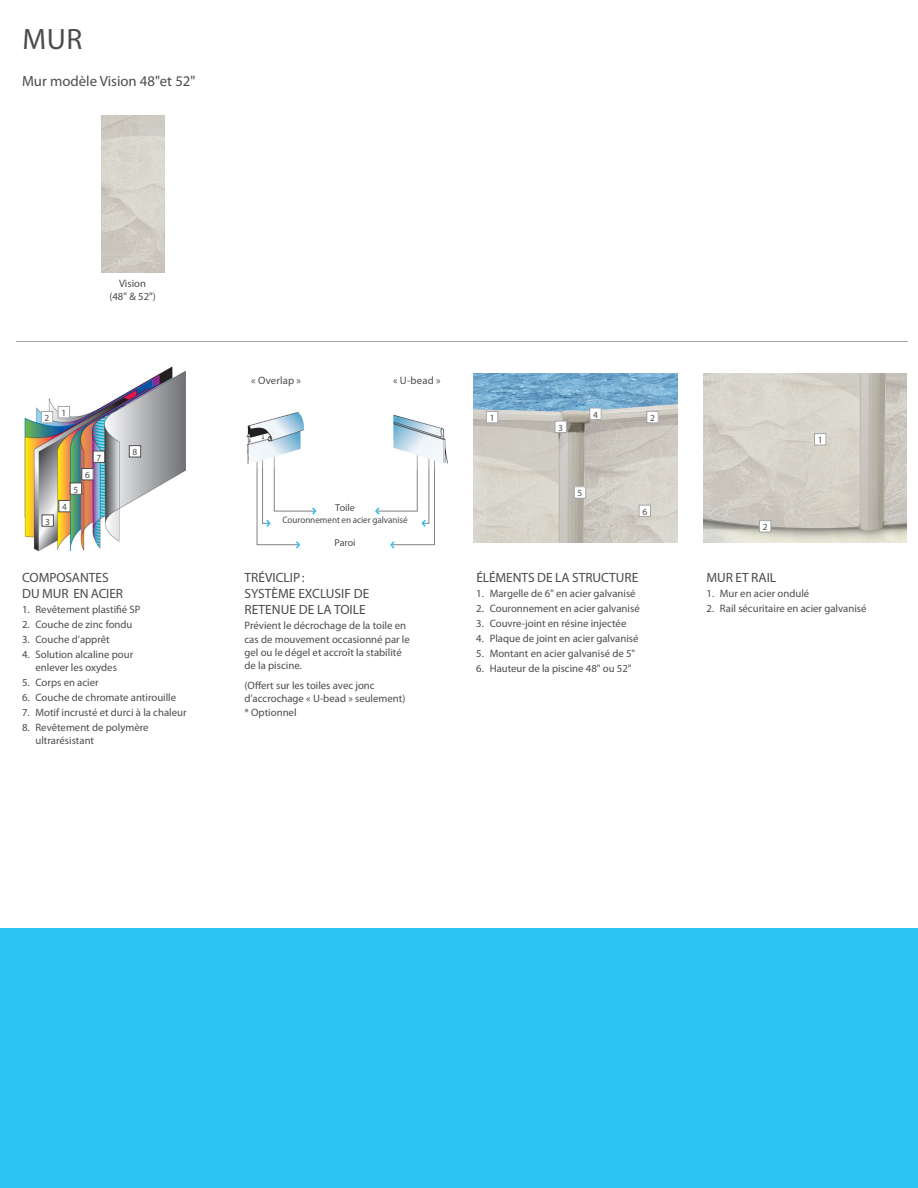
<style>
.page{position:relative;width:918px;height:1188px;background:#fff}
.page>*{position:absolute;margin:0;border:0;box-sizing:border-box;transform-origin:0 0}
.t1{font:29.55px "Myriad Pro";color:#4b4c4d}
.t2{font:14.7px "Myriad Pro";color:#4b4c4d}
.t3{font:13.35px/16px "Myriad Pro";color:#4b4c4d}
.Texte_-_8_pts{font:10.8px/13.4px "Myriad Pro";color:#4b4c4d}
.Texte_-_8_pts-2{font:10.05px "Myriad Pro";letter-spacing:-.01em;color:#4b4c4d}
.Texte_-_8_pts-3{font:9.45px "Myriad Pro";letter-spacing:-.005em;color:#4b4c4d}
</style>
<div class="page">
<img style="left:474px;top:374px;width:203px;height:168px">
<img style="left:703px;top:374px;width:204px;height:168px">
<img style="left:24px;top:366px;width:162px;height:186px">
<div style="left:58px;top:406px;width:12px;height:12px;background:#fff"></div>
<div style="left:58px;top:406px;width:12px;height:12px;border:1px solid #a3a4a8"></div>
<div style="left:41px;top:411px;width:12px;height:12px;background:#fff"></div>
<div style="left:41px;top:411px;width:12px;height:12px;border:1px solid #a3a4a8"></div>
<div style="left:42px;top:515px;width:11px;height:11px;background:#fff"></div>
<div style="left:42px;top:515px;width:12px;height:11px;border:1px solid #4b4c4d"></div>
<div style="left:59px;top:500px;width:11px;height:12px;background:#fff"></div>
<div style="left:59px;top:500px;width:11px;height:12px;border:1px solid #4b4c4d"></div>
<div style="left:70px;top:483px;width:12px;height:11px;background:#fff"></div>
<div style="left:70px;top:483px;width:12px;height:11px;border:1px solid #4b4c4d"></div>
<div style="left:82px;top:469px;width:11px;height:11px;background:#fff"></div>
<div style="left:82px;top:468px;width:11px;height:12px;border:1px solid #4b4c4d"></div>
<div style="left:93px;top:451px;width:12px;height:11px;background:#fff"></div>
<div style="left:93px;top:451px;width:12px;height:12px;border:1px solid #4b4c4d"></div>
<div style="left:129px;top:446px;width:12px;height:11px;background:#fff"></div>
<div style="left:129px;top:445px;width:12px;height:12px;border:1px solid #4b4c4d"></div>
<img style="left:101px;top:115px;width:63px;height:157px">
<hr style="left:16px;top:341px;width:892px;height:1px;background:#a3a4a8">
<svg style="left:257px;top:468px;width:60px;height:81px"></svg>
<svg style="left:375px;top:469px;width:60px;height:80px"></svg>
<img style="left:246px;top:412px;width:59px;height:56px">
<img style="left:393px;top:414px;width:55px;height:55px">
<div style="left:486px;top:411px;width:12px;height:12px;background:#fff"></div>
<div style="left:486px;top:411px;width:12px;height:12px;border:1px solid #a3a4a8"></div>
<div style="left:647px;top:411px;width:11px;height:12px;background:#fff"></div>
<div style="left:647px;top:411px;width:11px;height:12px;border:1px solid #a3a4a8"></div>
<div style="left:555px;top:421px;width:11px;height:11px;background:#fff"></div>
<div style="left:555px;top:421px;width:12px;height:12px;border:1px solid #a3a4a8"></div>
<div style="left:590px;top:408px;width:11px;height:11px;background:#fff"></div>
<div style="left:590px;top:408px;width:11px;height:12px;border:1px solid #a3a4a8"></div>
<div style="left:574px;top:487px;width:12px;height:11px;background:#fff"></div>
<div style="left:574px;top:487px;width:12px;height:11px;border:1px solid #a3a4a8"></div>
<div style="left:639px;top:505px;width:12px;height:12px;background:#fff"></div>
<div style="left:639px;top:505px;width:12px;height:12px;border:1px solid #a3a4a8"></div>
<div style="left:815px;top:434px;width:11px;height:11px;background:#fff"></div>
<div style="left:814px;top:433px;width:12px;height:12px;border:1px solid #a3a4a8"></div>
<div style="left:759px;top:521px;width:12px;height:11px;background:#fff"></div>
<div style="left:759px;top:520px;width:12px;height:12px;border:1px solid #a3a4a8"></div>
<div style="left:0;top:928px;width:918px;height:260px;background:#2bc4f3"></div>
<p class="t1" style="left:22px;top:21px;width:61px">MUR</p>
<p class="t2" style="left:22px;top:72px;width:175px">Mur modèle Vision 48"et 52"</p>
<p class="Texte_-_8_pts" style="left:119px;top:277px;width:28px">Vision</p>
<p class="Texte_-_8_pts" style="left:109px;top:290px;width:48px">(48" &amp; 52")</p>
<p class="Texte_-_8_pts-3" style="left:45px;top:412px;width:6px">2</p>
<p class="Texte_-_8_pts-3" style="left:61px;top:407px;width:6px">1</p>
<p class="Texte_-_8_pts-3" style="left:45px;top:516px;width:6px">3</p>
<p class="Texte_-_8_pts-3" style="left:97px;top:452px;width:6px">7</p>
<p class="Texte_-_8_pts-3" style="left:85px;top:469px;width:6px">6</p>
<p class="Texte_-_8_pts-3" style="left:74px;top:484px;width:6px">5</p>
<p class="Texte_-_8_pts-3" style="left:62px;top:501px;width:6px">4</p>
<p class="Texte_-_8_pts-3" style="left:133px;top:446px;width:6px">8</p>
<p class="t3" style="left:22px;top:569px;width:102px">COMPOSANTES<br>DU MUR EN ACIER</p>
<p class="Texte_-_8_pts" style="left:22px;top:603px;width:120px">1. Revêtement plastifié SP</p>
<p class="Texte_-_8_pts" style="left:22px;top:618px;width:112px">2. Couche de zinc fondu</p>
<p class="Texte_-_8_pts" style="left:22px;top:633px;width:89px">3. Couche d’apprêt</p>
<p class="Texte_-_8_pts" style="left:22px;top:648px;width:113px;line-height:12.9px;text-align:center">4. Solution alcaline pour enlever les oxydes</p>
<p class="Texte_-_8_pts" style="left:22px;top:676px;width:78px">5. Corps en acier</p>
<p class="Texte_-_8_pts" style="left:22px;top:691px;width:156px">6. Couche de chromate antirouille</p>
<p class="Texte_-_8_pts" style="left:22px;top:706px;width:166px">7. Motif incrusté et durci à la chaleur</p>
<p class="Texte_-_8_pts" style="left:36px;top:721px;width:115px;line-height:12.9px;text-indent:-13px">8. Revêtement de polymère ultrarésistant</p>
<p class="Texte_-_8_pts" style="left:251px;top:373px;width:51px">« Overlap »</p>
<p class="Texte_-_8_pts" style="left:393px;top:373px;width:49px">« U-bead »</p>
<p class="Texte_-_8_pts-2" style="left:335px;top:501px;width:21px">Toile</p>
<p class="Texte_-_8_pts-3" style="left:282px;top:514px;width:127px">Couronnement en acier galvanisé</p>
<p class="Texte_-_8_pts-2" style="left:335px;top:536px;width:23px">Paroi</p>
<p class="t3" style="left:245px;top:569px;width:126px">TRÉVICLIP:<br>SYSTÈME EXCLUSIF DE<br>RETENUE DE LA TOILE</p>
<p class="Texte_-_8_pts" style="left:245px;top:619px;width:167px">Prévient le décrochage de la toile en cas de mouvement occasionné par le gel ou le dégel et accroît la stabilité de la piscine.</p>
<p class="Texte_-_8_pts" style="left:245px;top:678px;width:162px">(Offert sur les toiles avec jonc d’accrochage « U-bead » seulement) * Optionnel</p>
<p class="Texte_-_8_pts-3" style="left:593px;top:409px;width:6px">4</p>
<p class="Texte_-_8_pts-3" style="left:490px;top:412px;width:6px">1</p>
<p class="Texte_-_8_pts-3" style="left:650px;top:412px;width:6px">2</p>
<p class="Texte_-_8_pts-3" style="left:558px;top:422px;width:6px">3</p>
<p class="Texte_-_8_pts-3" style="left:578px;top:487px;width:6px">5</p>
<p class="Texte_-_8_pts-3" style="left:642px;top:506px;width:6px">6</p>
<p class="t3" style="left:476px;top:569px;width:164px">ÉLÉMENTS DE LA STRUCTURE</p>
<p class="Texte_-_8_pts" style="left:476px;top:587px;width:161px">1. Margelle de 6" en acier galvanisé</p>
<p class="Texte_-_8_pts" style="left:476px;top:602px;width:165px">2. Couronnement en acier galvanisé</p>
<p class="Texte_-_8_pts" style="left:476px;top:617px;width:152px">3. Couvre-joint en résine injectée</p>
<p class="Texte_-_8_pts" style="left:476px;top:632px;width:164px">4. Plaque de joint en acier galvanisé</p>
<p class="Texte_-_8_pts" style="left:476px;top:647px;width:160px">5. Montant en acier galvanisé de 5"</p>
<p class="Texte_-_8_pts" style="left:476px;top:662px;width:157px">6. Hauteur de la piscine 48" ou 52"</p>
<p class="Texte_-_8_pts-3" style="left:763px;top:521px;width:6px">2</p>
<p class="Texte_-_8_pts-3" style="left:818px;top:434px;width:6px">1</p>
<p class="t3" style="left:707px;top:569px;width:71px">MUR ET RAIL</p>
<p class="Texte_-_8_pts" style="left:707px;top:587px;width:104px">1. Mur en acier ondulé</p>
<p class="Texte_-_8_pts" style="left:707px;top:602px;width:161px">2. Rail sécuritaire en acier galvanisé</p>
</div>
